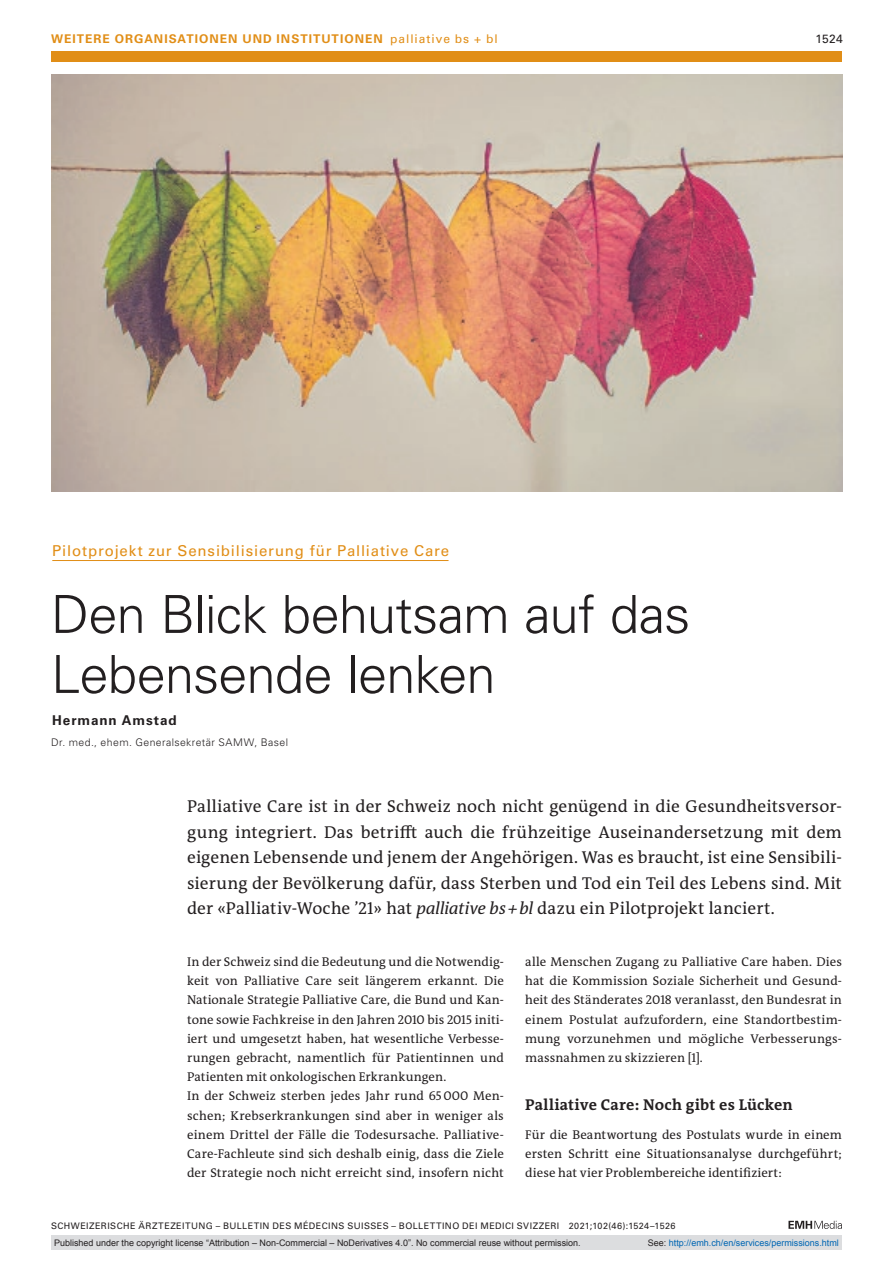
<style>
.page{position:relative;width:893px;height:1263px;background:#fff}
.page>*{position:absolute;margin:0;border:0;box-sizing:border-box;transform-origin:0 0}
.article-title{font:300 52.5px/60px "Univers LT Std";letter-spacing:-.02em;color:#231f20}
.section-pl{font:17.25px/25.5px "The Antiqua B W5 Plain";letter-spacing:.01em;color:#231f20;text-align:justify}
.section-h1{font:700 15.75px "The Antiqua B W7";letter-spacing:.015em;color:#231f20}
.pre-heading{font:15px "Univers LT Std";letter-spacing:.055em;color:#e18e17}
.author-notes{font:700 13.5px "Univers LT Std";letter-spacing:.065em;color:#231f20}
.section-pn{font:12.75px/19.2px "The Antiqua B W5 Plain";letter-spacing:.01em;color:#231f20;text-align:justify}
.ressort{font:700 12px "Univers LT Std";letter-spacing:.085em;color:#e18e17}
.ressort-2{font:12px "Univers LT Std";color:#231f20}
.aff{font:300 10.5px "Univers LT Std";letter-spacing:.035em;color:#231f20}
.t1{font:9px "Arial";color:#231f20}
.fusszeile{font:9px "Univers LT Std";letter-spacing:.045em;color:#231f20}
.t2{font:9px "Arial";color:#0066b3}
.s1{font-weight:400}
.s2{font-style:italic}
.s3{color:#231f20}
</style>
<div class="page">
<svg style="left:788px;top:1221px;width:54px;height:8px"></svg>
<div style="left:51px;top:51px;width:791px;height:11px;background:#e18e17"></div>
<hr style="left:52px;top:560px;width:397px;height:1px;background:#e18e17">
<img style="left:52px;top:74px;width:791px;height:417px">
<div style="left:51px;top:1235px;width:791px;height:15px;background:#dcdddf"></div>
<p class="ressort" style="left:51px;top:31px;width:448px">WEITERE ORGANISATIONEN UND INSTITUTIONEN <span class="s1">palliative bs + bl</span></p>
<p class="ressort-2" style="left:815px;top:31px;width:29px">1524</p>
<p class="pre-heading" style="left:52px;top:542px;width:398px">Pilotprojekt zur Sensibilisierung für Palliative Care</p>
<p class="article-title" style="left:51px;top:584px;width:641px">Den Blick behutsam auf das<br>Lebensende lenken</p>
<p class="author-notes" style="left:52px;top:712px;width:126px">Hermann Amstad</p>
<p class="aff" style="left:51px;top:736px;width:239px">Dr. med., ehem. Generalsekretär SAMW, Basel</p>
<p class="section-pl" style="left:187px;top:794px;width:656px">Palliative Care ist in der Schweiz noch nicht genügend in die Gesundheitsversor&shy;gung integriert. Das betrifft auch die frühzeitige Auseinandersetzung mit dem eigenen Lebensende und jenem der Angehörigen. Was es braucht, ist eine Sensibili&shy;sierung der Bevölkerung dafür, dass Sterben und Tod ein Teil des Lebens sind. Mit der «Palliativ-Woche ’21» hat <span class="s2">palliative bs+bl</span> dazu ein Pilotprojekt lanciert.</p>
<p class="section-pn" style="left:187px;top:952px;width:318px">In der Schweiz sind die Bedeutung und die Notwendig&shy;keit von Palliative Care seit längerem erkannt. Die Nationale Strategie Palliative Care, die Bund und Kan&shy;tone sowie Fachkreise in den Jahren 2010 bis 2015 initi&shy;iert und umgesetzt haben, hat wesentliche Verbesse&shy;rungen gebracht, namentlich für Patientinnen und Patienten mit onkologischen Erkrankungen.</p>
<p class="section-pn" style="left:187px;top:1086px;width:318px">In der Schweiz sterben jedes Jahr rund 65000 Men&shy;schen; Krebserkrankungen sind aber in weniger als einem Drittel der Fälle die Todesursache. Palliative-Care-Fachleute sind sich deshalb einig, dass die Ziele der Strategie noch nicht erreicht sind, insofern nicht</p>
<p class="section-pn" style="left:525px;top:952px;width:318px">alle Menschen Zugang zu Palliative Care haben. Dies hat die Kommission Soziale Sicherheit und Gesund&shy;heit des Ständerates 2018 veranlasst, den Bundesrat in einem Postulat aufzufordern, eine Standortbestim&shy;mung vorzunehmen und mögliche Verbesserungs&shy;massnahmen zu skizzieren [1].</p>
<p class="section-h1" style="left:525px;top:1094px;width:269px">Palliative Care: Noch gibt es Lücken</p>
<p class="section-pn" style="left:525px;top:1125px;width:318px">Für die Beantwortung des Postulats wurde in einem ersten Schritt eine Situationsanalyse durchgeführt; diese hat vier Problembereiche identifiziert:</p>
<p class="fusszeile" style="left:51px;top:1220px;width:626px">SCHWEIZERISCHE ÄRZTEZEITUNG – BULLETIN DES MÉDECINS SUISSES – BOLLETTINO DEI MEDICI SVIZZERI 2021;102(46):1524–1526</p>
<p class="t1" style="left:54px;top:1237px;width:528px">Published under the copyright license “Attribution – Non-Commercial – NoDerivatives 4.0”. No commercial reuse without permission.</p>
<p class="t2" style="left:648px;top:1237px;width:193px"><span class="s3">See:</span> http://emh.ch/en/services/permissions.html</p>
</div>
